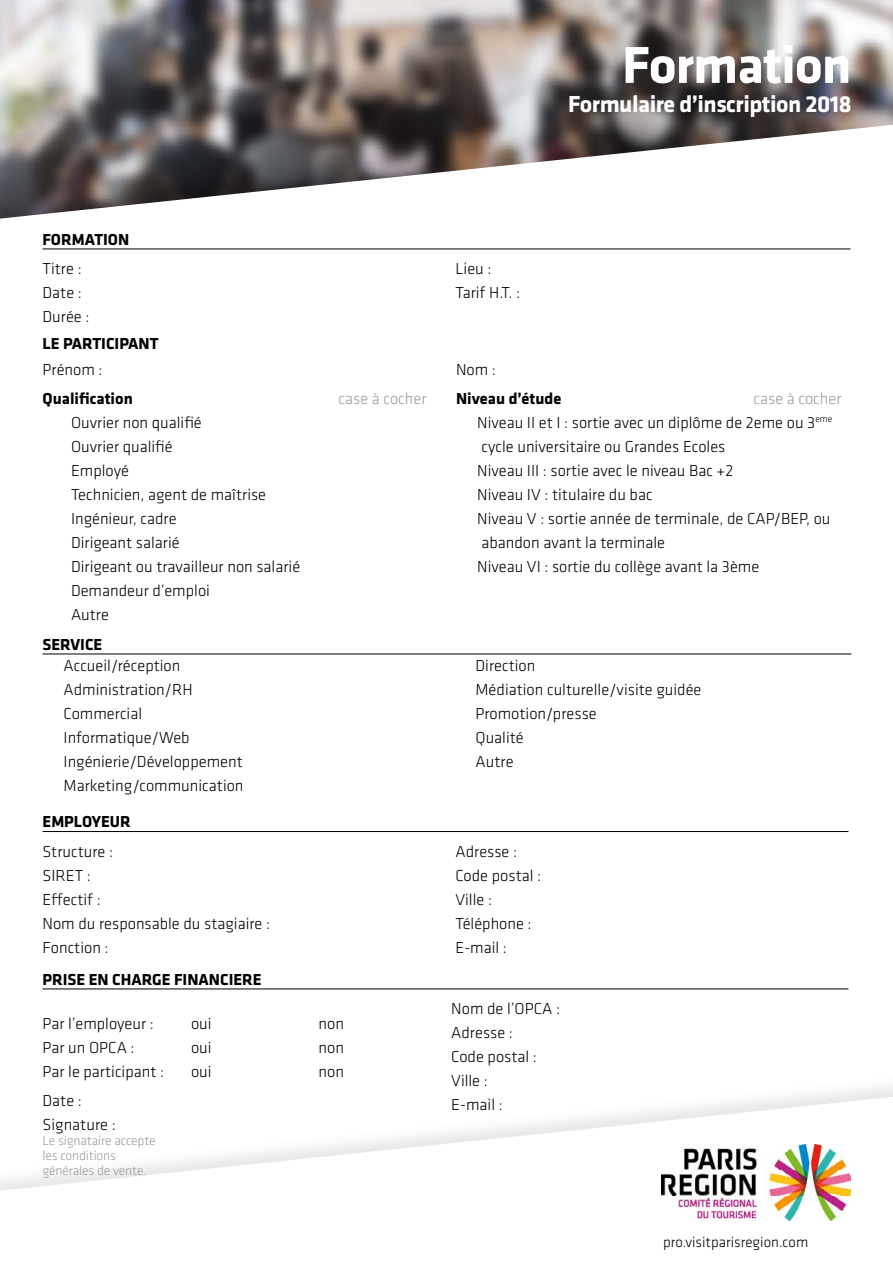
<style>
.page{position:relative;width:893px;height:1263px;background:#fff}
.page>*{position:absolute;margin:0;border:0;box-sizing:border-box;transform-origin:0 0}
.t1{font:700 53.85px "Klavika Basic";letter-spacing:-.02em;color:#fff}
.t2{font:700 24px "Klavika Basic";letter-spacing:-.02em;color:#fff}
.t3{font:300 16.5px/24px "Klavika Basic";color:#000}
.t4{font:700 16.5px "Klavika Basic";color:#000}
.t5{font:300 16.5px "Klavika Basic";color:#9d9d9c}
.t6{font:300 15px "Klavika Basic";color:#000}
.t7{font:300 13.5px/15px "Klavika Basic";letter-spacing:-.01em;color:#9d9d9c}
.s1{color:#9d9d9c}
</style>
<div class="page">
<hr style="left:43px;top:249px;width:807px;height:1px;background:#000">
<img style="left:0;top:0;width:893px;height:219px">
<hr style="left:43px;top:654px;width:808px;height:1px;background:#000">
<hr style="left:43px;top:831px;width:805px;height:1px;background:#000">
<hr style="left:43px;top:989px;width:805px;height:1px;background:#000">
<svg style="left:0;top:1097px;width:887px;height:124px"></svg>
<img style="left:661px;top:1144px;width:190px;height:76px">
<p class="t4" style="left:43px;top:227px;width:88px">FORMATION</p>
<p class="t3" style="left:43px;top:256px;width:48px">Titre :<br>Date :<br>Durée :</p>
<p class="t3" style="left:455px;top:256px;width:66px">Lieu :<br>Tarif H.T. :</p>
<p class="t4" style="left:43px;top:331px;width:118px">LE PARTICIPANT</p>
<p class="t3" style="left:43px;top:357px;width:62px">Prénom :</p>
<p class="t3" style="left:456px;top:357px;width:41px">Nom :</p>
<h1 class="t1" style="left:622px;top:26px;width:231px">Formation</h1>
<h2 class="t2" style="left:568px;top:87px;width:285px">Formulaire d’inscription 2018</h2>
<p class="t4" style="left:43px;top:387px;width:92px">Qualification</p>
<p class="t5" style="left:339px;top:389px;width:89px">case à cocher</p>
<p class="t3" style="left:71px;top:410px;width:231px">Ouvrier non qualifié<br>Ouvrier qualifié<br>Employé<br>Technicien, agent de maîtrise<br>Ingénieur, cadre<br>Dirigeant salarié<br>Dirigeant ou travailleur non salarié<br>Demandeur d’emploi<br>Autre</p>
<p class="t4" style="left:43px;top:632px;width:61px">SERVICE</p>
<p class="t4" style="left:456px;top:387px;width:107px">Niveau d’étude</p>
<p class="t3" style="left:477px;top:386px;width:366px;text-indent:276px"><span class="s1">case à cocher </span>Niveau II et I : sortie avec un diplôme de 2eme ou 3<sup>eme </sup>cycle universitaire ou Grandes Ecoles<br>Niveau III : sortie avec le niveau Bac +2<br>Niveau IV : titulaire du bac<br>Niveau V : sortie année de terminale, de CAP/BEP, ou abandon avant la terminale<br>Niveau VI : sortie du collège avant la 3ème</p>
<p class="t3" style="left:64px;top:654px;width:181px">Accueil/réception<br>Administration/RH<br>Commercial<br>Informatique/Web<br>Ingénierie/Développement<br>Marketing/communication</p>
<p class="t3" style="left:476px;top:654px;width:227px">Direction<br>Médiation culturelle/visite guidée<br>Promotion/presse<br>Qualité<br>Autre</p>
<p class="t4" style="left:43px;top:810px;width:90px">EMPLOYEUR</p>
<p class="t3" style="left:43px;top:839px;width:229px">Structure :<br>SIRET :<br>Effectif :<br>Nom du responsable du stagiaire :<br>Fonction :</p>
<p class="t3" style="left:455px;top:840px;width:87px">Adresse :<br>Code postal :<br>Ville :<br>Téléphone :<br>E-mail :</p>
<p class="t4" style="left:43px;top:967px;width:221px">PRISE EN CHARGE FINANCIERE</p>
<p class="t3" style="left:43px;top:1011px;width:113px">Par l’employeur :</p>
<p class="t3" style="left:191px;top:1011px;width:22px">oui</p>
<p class="t3" style="left:319px;top:1011px;width:27px">non</p>
<p class="t3" style="left:43px;top:1035px;width:94px">Par un OPCA :</p>
<p class="t3" style="left:191px;top:1035px;width:22px">oui</p>
<p class="t3" style="left:319px;top:1035px;width:27px">non</p>
<p class="t3" style="left:43px;top:1059px;width:123px">Par le participant :</p>
<p class="t3" style="left:191px;top:1059px;width:22px">oui</p>
<p class="t3" style="left:319px;top:1059px;width:27px">non</p>
<p class="t3" style="left:451px;top:996px;width:110px">Nom de l’OPCA :<br>Adresse :<br>Code postal :<br>Ville :<br>E-mail :</p>
<p class="t3" style="left:43px;top:1089px;width:75px">Date :<br>Signature :</p>
<p class="t7" style="left:43px;top:1133px;width:115px">Le signataire accepte les conditions générales de vente.</p>
<p class="t6" style="left:663px;top:1233px;width:147px">pro.visitparisregion.com</p>
</div>
